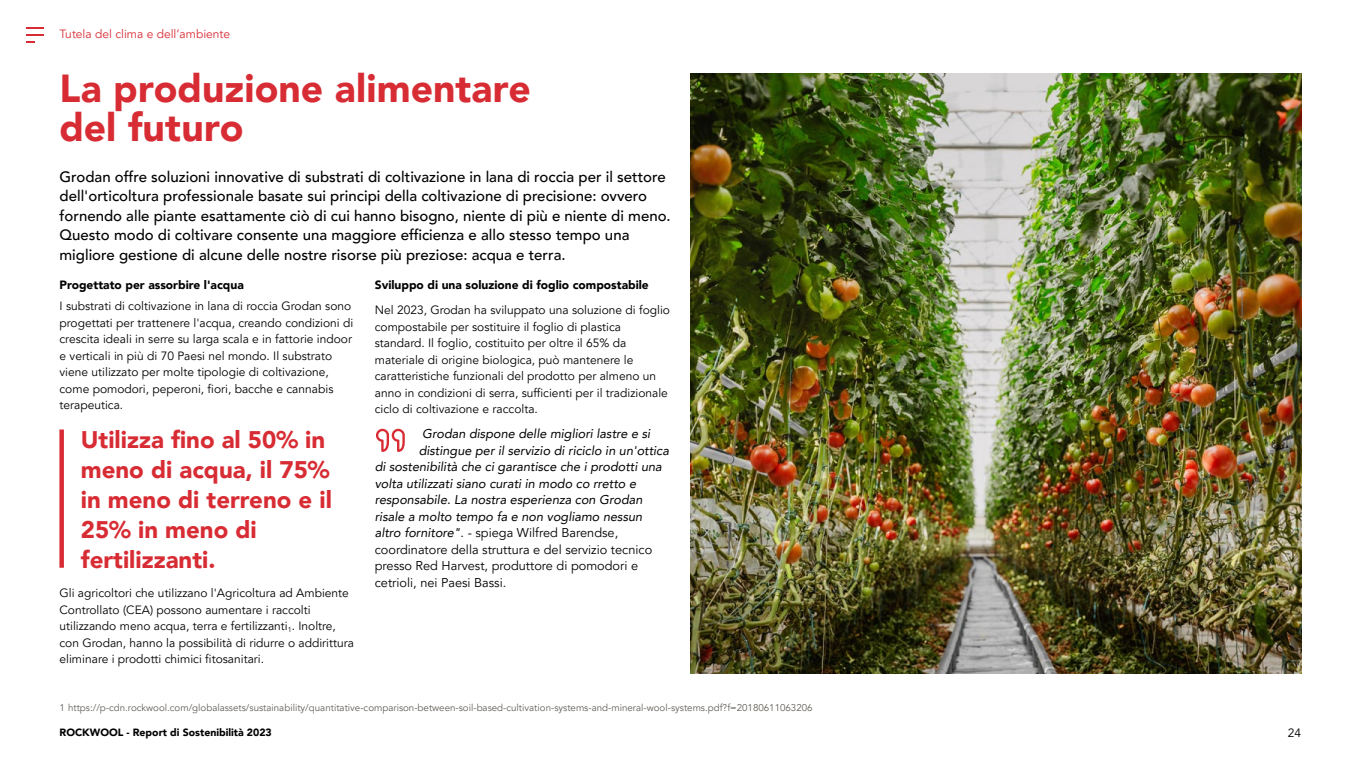
<style>
.page{position:relative;width:1361px;height:766px;background:#fff}
.page>*{position:absolute;margin:0;border:0;box-sizing:border-box;transform-origin:0 0}
.t1{font:900 39px/39px "Avenir LT Pro";color:#d82c34}
.t2{font:900 24px/30px "Avenir LT Pro";color:#d82c34}
.t3{font:500 15px/19.5px "Avenir LT Pro";color:#000}
.t4{font:italic 12.75px "Avenir LT Pro";color:#000}
.t5{font:12.75px "Avenir LT Pro";color:#000}
.t6{font:12px/16.5px "Avenir LT Pro";color:#000}
.t7{font:900 12px "Avenir LT Pro";color:#000}
.t8{font:12px "Avenir LT Pro";color:#d82c34}
.t9{font:900 10.5px "Avenir LT Pro";color:#000}
.t10{font:9.75px "Avenir LT Pro";color:#625f57}
.s1{font-style:italic}
</style>
<div class="page">
<div style="left:59px;top:429px;width:5px;height:138px;background:#d82c34"></div>
<svg style="left:376px;top:428px;width:29px;height:24px"></svg>
<img style="left:690px;top:73px;width:611px;height:600px">
<svg style="left:27px;top:28px;width:17px;height:15px"></svg>
<p class="t8" style="left:60px;top:27px;width:172px">Tutela del clima e dell’ambiente</p>
<h1 class="t1" style="left:60px;top:69px;width:473px">La produzione alimentare del futuro</h1>
<p class="t3" style="left:60px;top:167px;width:613px">Grodan offre soluzioni innovative di substrati di coltivazione in lana di roccia per il settore dell'orticoltura professionale basate sui principi della coltivazione di precisione: ovvero fornendo alle piante esattamente ciò di cui hanno bisogno, niente di più e niente di meno.<br>Questo modo di coltivare consente una maggiore efficienza e allo stesso tempo una migliore gestione di alcune delle nostre risorse più preziose: acqua e terra.</p>
<p class="t7" style="left:60px;top:277px;width:186px">Progettato per assorbire l'acqua</p>
<p class="t6" style="left:60px;top:298px;width:295px">I substrati di coltivazione in lana di roccia Grodan sono progettati per trattenere l'acqua, creando condizioni di crescita ideali in serre su larga scala e in fattorie indoor e verticali in più di 70 Paesi nel mondo. Il substrato viene utilizzato per molte tipologie di coltivazione, come pomodori, peperoni, fiori, bacche e cannabis terapeutica.</p>
<h2 class="t2" style="left:81px;top:424px;width:253px">Utilizza fino al 50% in meno di acqua, il 75% in meno di terreno e il<br>25% in meno di fertilizzanti.</h2>
<p class="t6" style="left:60px;top:584px;width:296px">Gli agricoltori che utilizzano l'Agricoltura ad Ambiente Controllato (CEA) possono aumentare i raccolti utilizzando meno acqua, terra e fertilizzanti<sub>1</sub>. Inoltre, con Grodan, hanno la possibilità di ridurre o addirittura eliminare i prodotti chimici fitosanitari.</p>
<p class="t7" style="left:375px;top:277px;width:275px">Sviluppo di una soluzione di foglio compostabile</p>
<p class="t6" style="left:375px;top:302px;width:297px">Nel 2023, Grodan ha sviluppato una soluzione di foglio compostabile per sostituire il foglio di plastica standard. Il foglio, costituito per oltre il 65% da materiale di origine biologica, può mantenere le caratteristiche funzionali del prodotto per almeno un anno in condizioni di serra, sufficienti per il tradizionale ciclo di coltivazione e raccolta.</p>
<p class="t4" style="left:422px;top:426px;width:229px">Grodan dispone delle migliori lastre e si</p>
<p class="t4" style="left:419px;top:442px;width:252px">distingue per il servizio di riciclo in un'ottica</p>
<p class="t4" style="left:375px;top:459px;width:288px">di sostenibilità che ci garantisce che i prodotti una</p>
<p class="t4" style="left:375px;top:475px;width:263px">volta utilizzati siano curati in modo co rretto e</p>
<p class="t4" style="left:375px;top:492px;width:269px">responsabile. La nostra esperienza con Grodan</p>
<p class="t4" style="left:375px;top:508px;width:269px">risale a molto tempo fa e non vogliamo nessun</p>
<p class="t5" style="left:375px;top:525px;width:245px"><span class="s1">altro fornitore"</span>. - spiega Wilfred Barendse,</p>
<p class="t5" style="left:375px;top:541px;width:279px">coordinatore della struttura e del servizio tecnico</p>
<p class="t5" style="left:375px;top:558px;width:265px">presso Red Harvest, produttore di pomodori e</p>
<p class="t5" style="left:375px;top:574px;width:133px">cetrioli, nei Paesi Bassi.</p>
<p class="t10" style="left:60px;top:701px;width:754px">1 https://p-cdn.rockwool.com/globalassets/sustainability/quantitative-comparison-between-soil-based-cultivation-systems-and-mineral-wool-systems.pdf?f=20180611063206</p>
<p class="t9" style="left:60px;top:725px;width:214px">ROCKWOOL - Report di Sostenibilità 2023</p>
<p class="t6" style="left:1287px;top:724px;width:15px">24</p>
</div>
